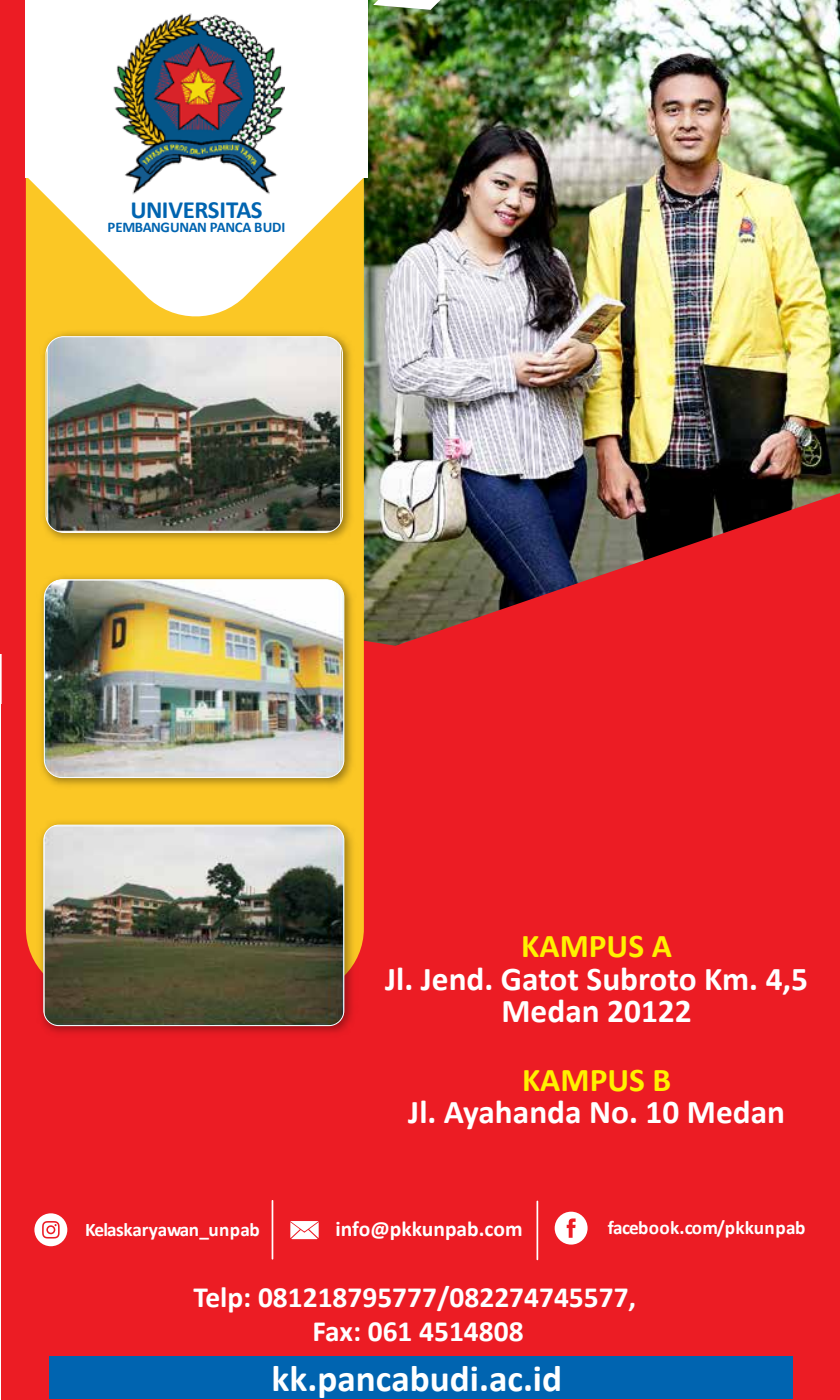
<style>
.page{position:relative;width:840px;height:1400px;background:#fff}
.page>*{position:absolute;margin:0;border:0;box-sizing:border-box;transform-origin:0 0}
.t1{font:700 37.27px "Calibri";color:#fff}
.t2{font:700 33.43px/32.4px "Calibri";color:#fff;text-align:center}
.t3{font:700 33.43px "Calibri";color:#fff100}
.t4{font:700 29.4px/34.5px "Calibri";color:#fff;text-align:center}
.t5{font:700 24.85px "Calibri";letter-spacing:-.015em;color:#0064b0}
.t6{font:700 21.53px "Calibri";color:#fff}
.t7{font:700 19.25px "Calibri";letter-spacing:.01em;color:#fff}
.t8{font:700 19.25px "Calibri";letter-spacing:-.01em;color:#fff}
.t9{font:700 14.7px "Calibri";letter-spacing:-.025em;color:#0064b0}
</style>
<div class="page">
<img style="left:364px;top:0;width:476px;height:493px">
<svg style="left:364px;top:493px;width:476px;height:270px;background:#a83135"></svg>
<div style="left:0;top:0;width:178px;height:653px;background:#ec1c24"></div>
<div style="left:26px;top:323px;width:338px;height:247px;background:#fbc725"></div>
<svg style="left:25px;top:5px;width:341px;height:318px"></svg>
<img style="left:0;top:570px;width:676px;height:193px">
<img style="left:44px;top:580px;width:300px;height:183px">
<div style="left:44px;top:580px;width:300px;height:198px;border:1px solid #fff;border-radius:18px"></div>
<img style="left:1px;top:763px;width:839px;height:637px">
<svg style="left:44px;top:825px;width:300px;height:201px;background:#757666"></svg>
<div style="left:44px;top:825px;width:300px;height:201px;border:1px solid #fff;border-radius:15px"></div>
<img style="left:25px;top:327px;width:334px;height:220px">
<img style="left:47px;top:337px;width:295px;height:195px">
<div style="left:46px;top:337px;width:297px;height:195px;border:1px solid #fff;border-radius:18px"></div>
<div style="left:26px;top:0;width:342px;height:178px;background:#fff"></div>
<img style="left:110px;top:13px;width:174px;height:182px">
<svg style="left:373px;top:0;width:226px;height:10px"></svg>
<svg style="left:555px;top:1212px;width:33px;height:33px"></svg>
<svg style="left:34px;top:1213px;width:33px;height:33px"></svg>
<svg style="left:290px;top:1221px;width:29px;height:18px"></svg>
<hr style="left:272px;top:1200px;width:1px;height:60px;background:#fff">
<hr style="left:537px;top:1201px;width:1px;height:59px;background:#fff">
<p class="t5" style="left:130px;top:192px;width:134px">UNIVERSITAS</p>
<p class="t9" style="left:108px;top:216px;width:179px">PEMBANGUNAN PANCA BUDI</p>
<p class="t3" style="left:521px;top:923px;width:152px">KAMPUS A</p>
<p class="t2" style="left:385px;top:962px;width:424px">Jl. Jend. Gatot Subroto Km. 4,5<br>Medan 20122</p>
<p class="t3" style="left:522px;top:1056px;width:151px">KAMPUS B</p>
<p class="t2" style="left:408px;top:1096px;width:378px">Jl. Ayahanda No. 10 Medan</p>
<p class="t8" style="left:85px;top:1216px;width:176px">Kelaskaryawan_unpab</p>
<p class="t6" style="left:336px;top:1214px;width:189px">info@pkkunpab.com</p>
<p class="t7" style="left:608px;top:1214px;width:199px">facebook.com/pkkunpab</p>
<p class="t4" style="left:193px;top:1280px;width:444px">Telp: 081218795777/082274745577,<br>Fax: 061 4514808</p>
<p class="t1" style="left:272px;top:1352px;width:292px">kk.pancabudi.ac.id</p>
</div>
